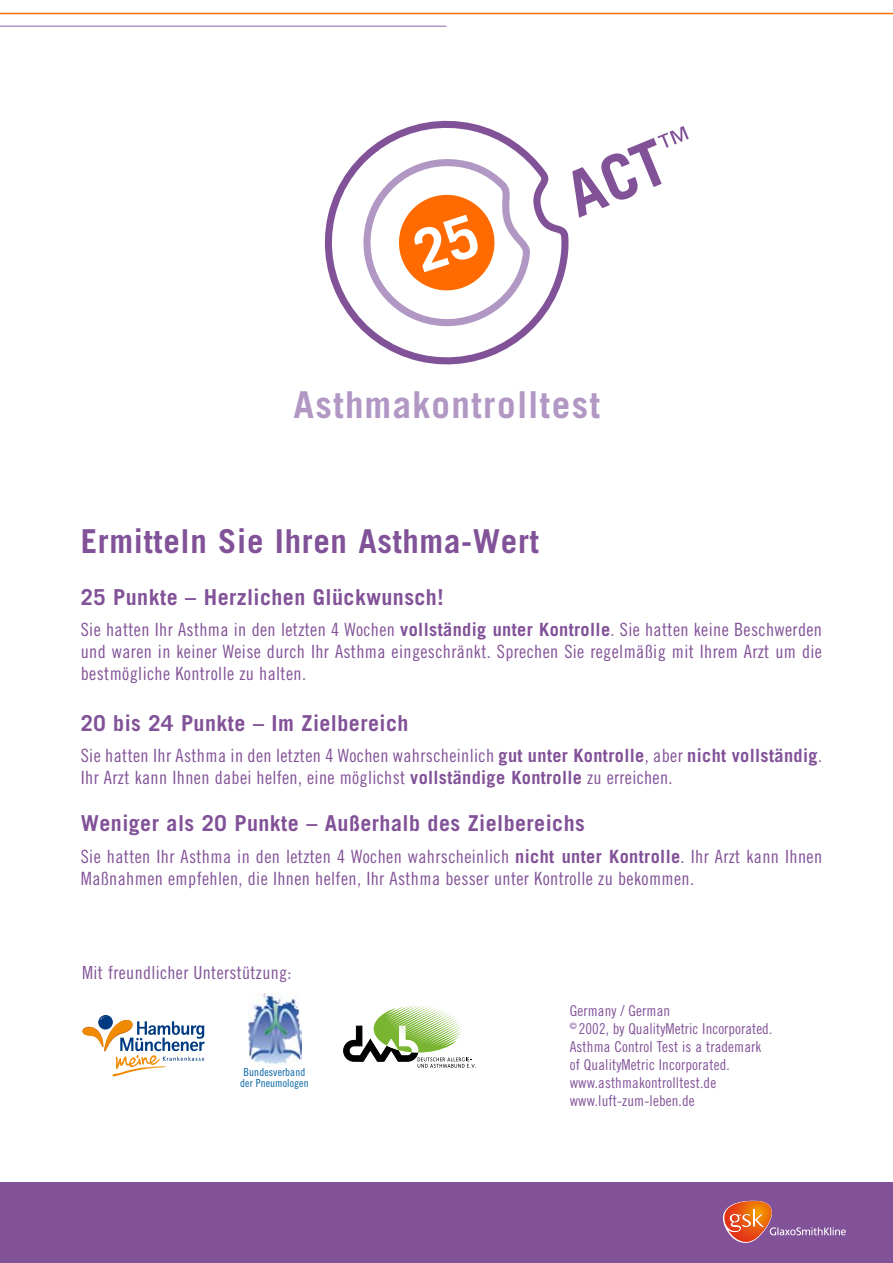
<style>
.page{position:relative;width:893px;height:1263px;background:#fff}
.page>*{position:absolute;margin:0;border:0;box-sizing:border-box;transform-origin:0 0}
.t1{font:700 37.05px "Trade Gothic";letter-spacing:.04em;color:#b197c3}
.t2{font:700 33px "Trade Gothic";letter-spacing:.02em;color:#825298}
.t3{font:700 21.9px "Trade Gothic";letter-spacing:.02em;color:#825298}
.t4{font:18.3px/21.9px "Trade Gothic Cond Eighteen";letter-spacing:.02em;color:#825298}
.t5{font:18px "Trade Gothic Cond Eighteen";letter-spacing:.02em;color:#825298}
.t6{font:15px/18px "Trade Gothic Cond Eighteen";letter-spacing:.01em;color:#825298}
.t7{font:11.1px/11.1px "Trade Gothic Cond Eighteen";letter-spacing:.01em;color:#0061a3}
.s1{font-family:"Trade Gothic";font-weight:700}
</style>
<div class="page">
<div style="left:0;top:1182px;width:893px;height:81px;background:#825298"></div>
<svg style="left:723px;top:1201px;width:123px;height:42px"></svg>
<hr style="left:0;top:13px;width:893px;height:1px;background:#ff6b00">
<hr style="left:0;top:26px;width:446px;height:1px;background:#b197c3">
<svg style="left:324px;top:120px;width:245px;height:245px"></svg>
<svg style="left:357px;top:153px;width:178px;height:177px"></svg>
<svg style="left:572px;top:126px;width:117px;height:92px"></svg>
<svg style="left:82px;top:1015px;width:122px;height:61px"></svg>
<svg style="left:343px;top:1005px;width:133px;height:63px"></svg>
<img style="left:248px;top:993px;width:54px;height:71px">
<h1 class="t1" style="left:293px;top:382px;width:308px">Asthmakontrolltest</h1>
<h2 class="t2" style="left:81px;top:521px;width:460px">Ermitteln Sie Ihren Asthma-Wert</h2>
<p class="t3" style="left:81px;top:583px;width:364px">25 Punkte – Herzlichen Glückwunsch!</p>
<p class="t4" style="left:81px;top:618px;width:743px;text-align:justify">Sie hatten Ihr Asthma in den letzten 4 Wochen <span class="s1">vollständig unter Kontrolle</span>. Sie hatten keine Beschwerden und waren in keiner Weise durch Ihr Asthma eingeschränkt. Sprechen Sie regelmäßig mit Ihrem Arzt um die bestmögliche Kontrolle zu halten.</p>
<p class="t3" style="left:81px;top:709px;width:329px">20 bis 24 Punkte – Im Zielbereich</p>
<p class="t4" style="left:81px;top:744px;width:743px">Sie hatten Ihr Asthma in den letzten 4 Wochen wahrscheinlich <span class="s1">gut unter Kontrolle</span>, aber <span class="s1">nicht vollständig</span>.<br>Ihr Arzt kann Ihnen dabei helfen, eine möglichst <span class="s1">vollständige Kontrolle</span> zu erreichen.</p>
<p class="t3" style="left:81px;top:810px;width:506px">Weniger als 20 Punkte – Außerhalb des Zielbereichs</p>
<p class="t4" style="left:81px;top:845px;width:743px">Sie hatten Ihr Asthma in den letzten 4 Wochen wahrscheinlich <span class="s1">nicht unter Kontrolle</span>. Ihr Arzt kann Ihnen<br>Maßnahmen empfehlen, die Ihnen helfen, Ihr Asthma besser unter Kontrolle zu bekommen.</p>
<p class="t5" style="left:82px;top:962px;width:211px">Mit freundlicher Unterstützung:</p>
<p class="t7" style="left:240px;top:1066px;width:70px">Bundesverband der Pneumologen</p>
<p class="t6" style="left:570px;top:1002px;width:204px">Germany / German<br><sup>©</sup> 2002, by QualityMetric Incorporated.<br>Asthma Control Test is a trademark of QualityMetric Incorporated. www.asthmakontrolltest.de www.luft-zum-leben.de</p>
</div>
